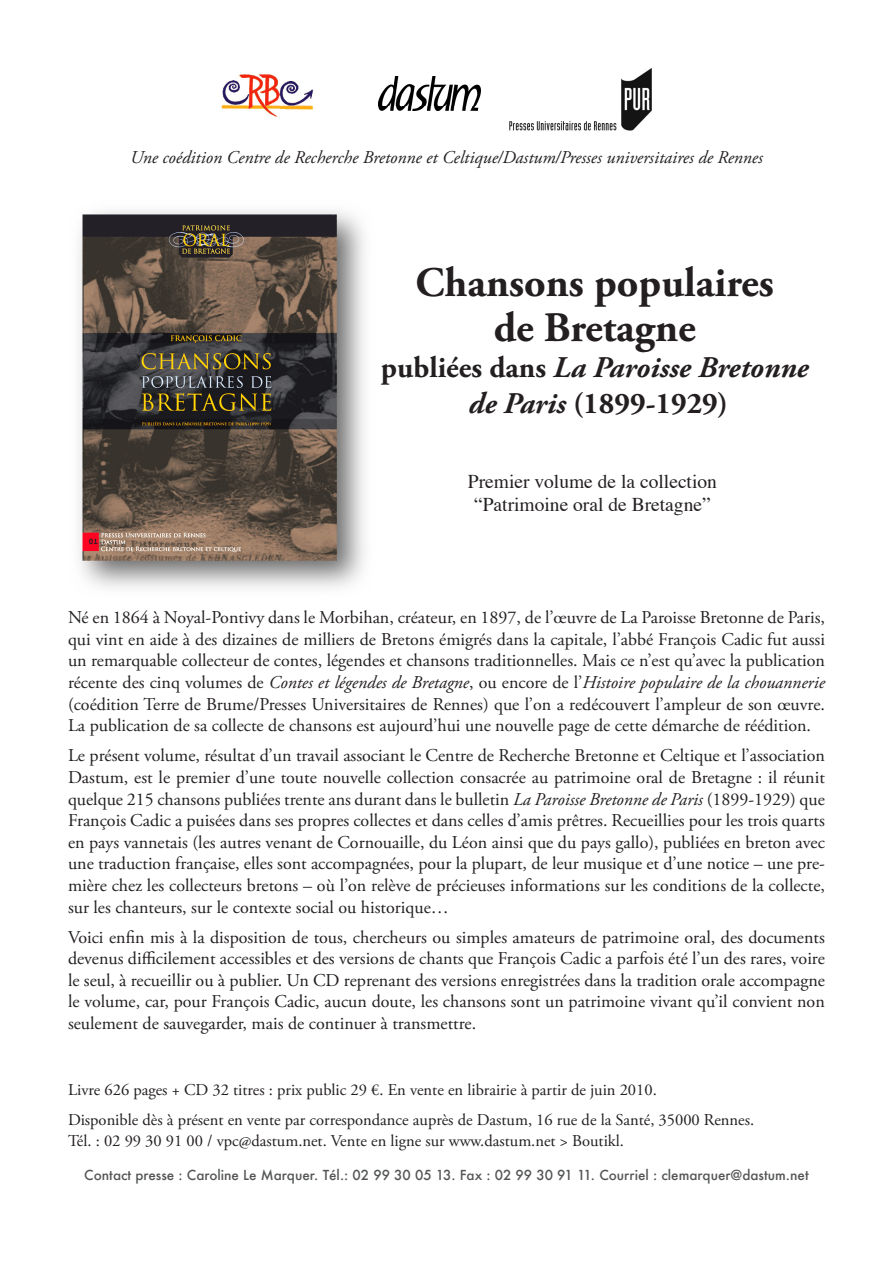
<style>
.page{position:relative;width:893px;height:1263px;background:#fff}
.page>*{position:absolute;margin:0;border:0;box-sizing:border-box;transform-origin:0 0}
.t1{font:700 42px "Adobe Garamond Pro";color:#231f20}
.t2{font:italic 700 30px "Adobe Garamond Pro";color:#231f20}
.t3{font:700 30px "Adobe Garamond Pro";color:#231f20}
.t4{font:19.5px "Times";color:#231f20}
.t5{font:18px/21.6px "Adobe Garamond Pro";color:#231f20;text-align:justify}
.t6{font:italic 18px "Adobe Garamond Pro";color:#231f20}
.t7{font:16.5px "Adobe Garamond Pro";color:#231f20}
.t8{font:500 13.5px "Futura";color:#545557}
.s1{font-style:normal}
.s2{font-style:italic}
</style>
<div class="page">
<img style="left:79px;top:210px;width:286px;height:378px">
<img style="left:221px;top:74px;width:93px;height:42px">
<img style="left:509px;top:68px;width:143px;height:63px">
<img style="left:378px;top:77px;width:103px;height:33px">
<p class="t6" style="left:130px;top:146px;width:634px">Une coédition Centre de Recherche Bretonne et Celtique/Dastum/Presses universitaires de Rennes</p>
<p class="t1" style="left:415px;top:258px;width:360px">Chansons populaires</p>
<p class="t1" style="left:494px;top:303px;width:204px">de Bretagne</p>
<p class="t2" style="left:381px;top:350px;width:429px"><span class="s1">publiées dans</span> La Paroisse Bretonne</p>
<p class="t3" style="left:469px;top:386px;width:261px"><span class="s2">de Paris</span> (1899-1929)</p>
<p class="t4" style="left:468px;top:463px;width:251px">Premier volume de la collection</p>
<p class="t4" style="left:474px;top:486px;width:238px">“Patrimoine oral de Bretagne”</p>
<p class="t5" style="left:68px;top:607px;width:758px">Né en 1864 à Noyal-Pontivy dans le Morbihan, créateur, en 1897, de l’œuvre de La Paroisse Bretonne de Paris, qui vint en aide à des dizaines de milliers de Bretons émigrés dans la capitale, l’abbé François Cadic fut aussi un remarquable collecteur de contes, légendes et chansons traditionnelles. Mais ce n’est qu’avec la publication récente des cinq volumes de <span class="s2">Contes et légendes de Bretagne</span>, ou encore de l’<span class="s2">Histoire populaire de la chouannerie </span>(coédition Terre de Brume/Presses Universitaires de Rennes) que l’on a redécouvert l’ampleur de son œuvre.<br>La publication de sa collecte de chansons est aujourd’hui une nouvelle page de cette démarche de réédition.</p>
<p class="t5" style="left:68px;top:745px;width:758px">Le présent volume, résultat d’un travail associant le Centre de Recherche Bretonne et Celtique et l’association Dastum, est le premier d’une toute nouvelle collection consacrée au patrimoine oral de Bretagne : il réunit quelque 215 chansons publiées trente ans durant dans le bulletin <span class="s2">La Paroisse Bretonne de Paris</span> (1899-1929) que François Cadic a puisées dans ses propres collectes et dans celles d’amis prêtres. Recueillies pour les trois quarts en pays vannetais (les autres venant de Cornouaille, du Léon ainsi que du pays gallo), publiées en breton avec une traduction française, elles sont accompagnées, pour la plupart, de leur musique et d’une notice – une pre&shy;mière chez les collecteurs bretons – où l’on relève de précieuses informations sur les conditions de la collecte, sur les chanteurs, sur le contexte social ou historique…</p>
<p class="t5" style="left:68px;top:927px;width:758px">Voici enfin mis à la disposition de tous, chercheurs ou simples amateurs de patrimoine oral, des documents devenus difficilement accessibles et des versions de chants que François Cadic a parfois été l’un des rares, voire le seul, à recueillir ou à publier. Un CD reprenant des versions enregistrées dans la tradition orale accompagne le volume, car, pour François Cadic, aucun doute, les chansons sont un patrimoine vivant qu’il convient non seulement de sauvegarder, mais de continuer à transmettre.</p>
<p class="t7" style="left:68px;top:1079px;width:590px">Livre 626 pages + CD 32 titres : prix public 29 €. En vente en librairie à partir de juin 2010.</p>
<p class="t7" style="left:68px;top:1109px;width:688px">Disponible dès à présent en vente par correspondance auprès de Dastum, 16 rue de la Santé, 35000 Rennes.</p>
<p class="t7" style="left:68px;top:1131px;width:558px">Tél. : 02 99 30 91 00 / vpc@dastum.net. Vente en ligne sur www.dastum.net &gt; Boutikl.</p>
<p class="t8" style="left:84px;top:1166px;width:726px">Contact presse : Caroline Le Marquer. Tél.: 02 99 30 05 13. Fax : 02 99 30 91 11. Courriel : clemarquer@dastum.net</p>
</div>
